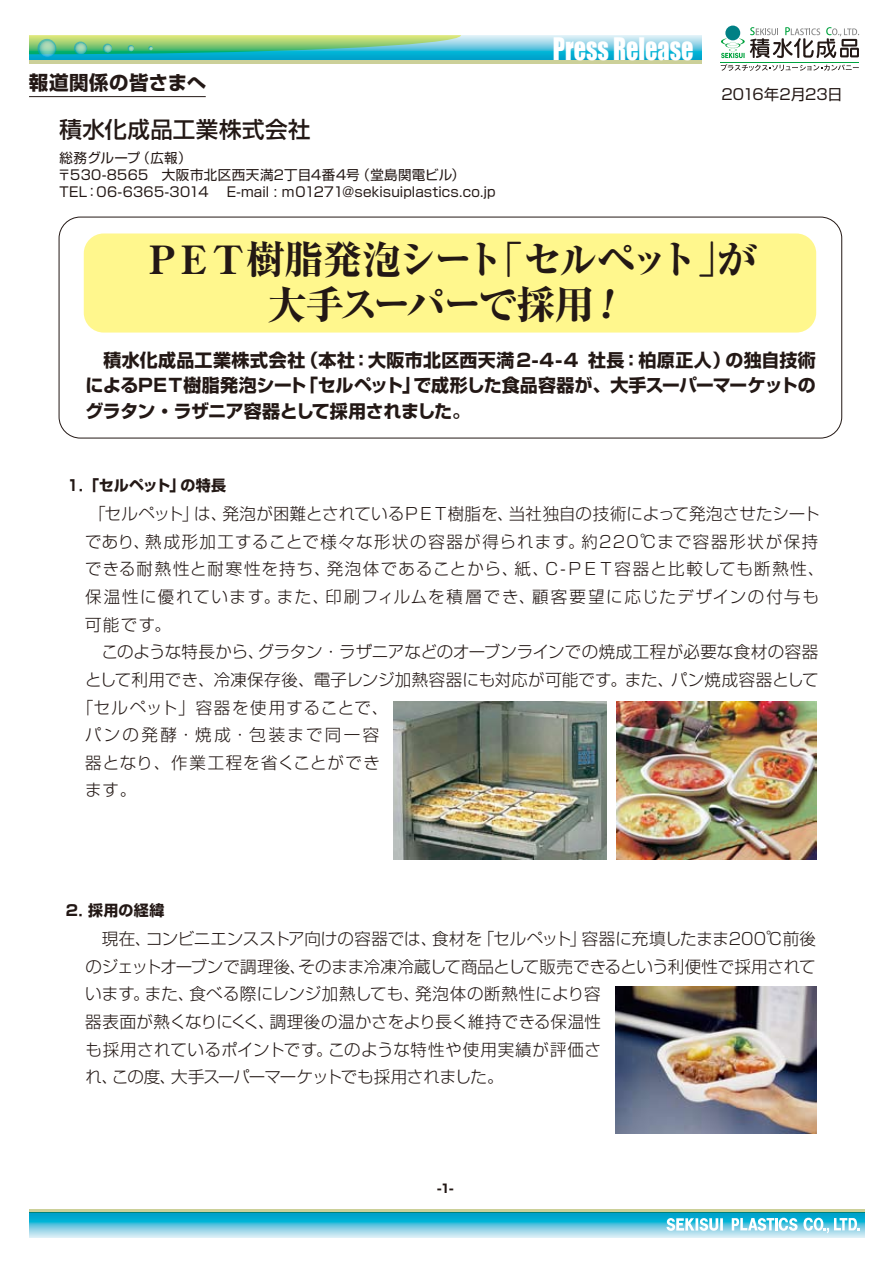
<style>
.page{position:relative;width:893px;height:1263px;background:#fff}
.page>*{position:absolute;margin:0;border:0;box-sizing:border-box;transform-origin:0 0}
.t1{font:800 39px/44.7px "Ryumin";letter-spacing:-.08em;color:#231815}
.t2{font:28.5px "Impact";color:#fff;scale:.85 1}
.t3{font:500 22.5px "Shin Go";letter-spacing:.02em;color:#231815}
.t4{font:700 19.5px "Shin Go";letter-spacing:.02em;color:#231815}
.t5{font:700 18px/25.5px "Shin Go";letter-spacing:-.03em;color:#231815;text-align:justify}
.t6{font:300 16.5px/27.6px "Shin Go";color:#231815}
.t7{font:300 16.5px/27.6px "Shin Go";letter-spacing:.065em;color:#231815}
.t8{font:300 16.5px "Shin Go";letter-spacing:.02em;color:#231815}
.t9{font:300 16.5px "Shin Go";letter-spacing:.08em;color:#231815}
.t10{font:300 16.5px "Shin Go";letter-spacing:.07em;color:#231815}
.t11{font:300 16.5px "Shin Go";letter-spacing:.145em;color:#231815}
.t12{font:700 15px "Shin Go";letter-spacing:.025em;color:#231815}
.t13{font:15px "Shin Go";letter-spacing:-.005em;color:#231815}
.t14{font:13.5px/17px "Shin Go";letter-spacing:.01em;color:#231815}
.t15{font:700 12px "Shin Go";color:#231815}
</style>
<div class="page">
<div style="left:59px;top:217px;width:783px;height:221px;border:1px solid #231815;border-radius:21px"></div>
<div style="left:84px;top:233px;width:732px;height:100px;background:#fff78d;border-radius:20px"></div>
<img style="left:615px;top:986px;width:201px;height:147px">
<img style="left:616px;top:702px;width:200px;height:158px">
<img style="left:393px;top:702px;width:213px;height:158px">
<hr style="left:29px;top:96px;width:177px;height:1px;background:#231815">
<hr style="left:29px;top:1209px;width:835px;height:3px;background:#ccd099">
<svg style="left:720px;top:27px;width:139px;height:44px"></svg>
<hr style="left:720px;top:62px;width:138px;height:1px;background:#00a33e">
<svg style="left:29px;top:36px;width:672px;height:24px"></svg>
<hr style="left:29px;top:60px;width:672px;height:3px;background:#ccd099">
<svg style="left:29px;top:1212px;width:835px;height:25px"></svg>
<svg style="left:666px;top:1218px;width:57px;height:13px"></svg>
<svg style="left:731px;top:1218px;width:66px;height:13px"></svg>
<svg style="left:803px;top:1218px;width:56px;height:15px"></svg>
<svg style="left:38px;top:39px;width:18px;height:19px"></svg>
<svg style="left:29px;top:35px;width:432px;height:20px"></svg>
<p class="t4" style="left:29px;top:69px;width:179px">報道関係の皆さまへ</p>
<h3 class="t3" style="left:60px;top:115px;width:252px">積水化成品工業株式会社</h3>
<p class="t14" style="left:57px;top:148px;width:409px">総務グループ（広報）<br>〒530-8565　大阪市北区西天満2丁目4番4号（堂島関電ビル）<br>TEL：06-6365-3014</p>
<p class="t14" style="left:227px;top:182px;width:270px">E-mail : m01271@sekisuiplastics.co.jp</p>
<h2 class="t2" style="left:553px;top:32px;width:167px">Press Release</h2>
<p class="t13" style="left:721px;top:84px;width:123px">2016年2月23日</p>
<h1 class="t1" style="left:267px;top:236px;width:490px;text-indent:-125px">ＰＥＴ樹脂発泡シート「セルペット」が大手スーパーで採用</h1>
<p class="t5" style="left:86px;top:346px;width:731px">　積水化成品工業株式会社（本社：大阪市北区西天満2-4-4 社長：柏原正人）の独自技術によるＰＥＴ樹脂発泡シート「セルペット」で成形した食品容器が、大手スーパーマーケットのグラタン・ラザニア容器として採用されました。</p>
<p class="t12" style="left:66px;top:475px;width:162px">１．「セルペット」の特長</p>
<p class="t7" style="left:85px;top:499px;width:740px">「セルペット」は、発泡が困難とされているＰＥＴ樹脂を、当社独自の技術によって発泡させたシートであり、熱成形加工することで様々な形状の容器が得られます。約220℃まで容器形状が保持できる耐熱性と耐寒性を持ち、発泡体であることから、紙、Ｃ-ＰＥＴ容器と比較しても断熱性、保温性に優れています。また、印刷フィルムを積層でき、顧客要望に応じたデザインの付与も可能です。</p>
<p class="t6" style="left:101px;top:638px;width:718px">このような特長から、グラタン・ラザニアなどのオーブンラインでの焼成工程が必要な食材の容器</p>
<p class="t8" style="left:85px;top:669px;width:734px">として利用でき、冷凍保存後、電子レンジ加熱容器にも対応が可能です。また、パン焼成容器として</p>
<p class="t9" style="left:77px;top:697px;width:313px">「セルペット」容器を使用することで、</p>
<p class="t11" style="left:85px;top:724px;width:296px">パンの発酵・焼成・包装まで同一容</p>
<p class="t10" style="left:85px;top:752px;width:296px">器となり、作業工程を省くことができ</p>
<p class="t8" style="left:85px;top:780px;width:53px">ます。</p>
<p class="t12" style="left:66px;top:900px;width:100px">2．採用の経緯</p>
<p class="t6" style="left:85px;top:924px;width:732px;text-indent:17px">現在、コンビニエンスストア向けの容器では、食材を「セルペット」容器に充填したまま200℃前後のジェットオーブンで調理後、そのまま冷凍冷蔵して商品として販売できるという利便性で採用されています。また、食べる際にレンジ加熱しても、発泡体の断熱性により容<br>器表面が熱くなりにくく、調理後の温かさをより長く維持できる保温性<br>も採用されているポイントです。このような特性や使用実績が評価さ<br>れ、この度、大手スーパーマーケットでも採用されました。</p>
<p class="t15" style="left:437px;top:1180px;width:18px">-1-</p>
</div>
